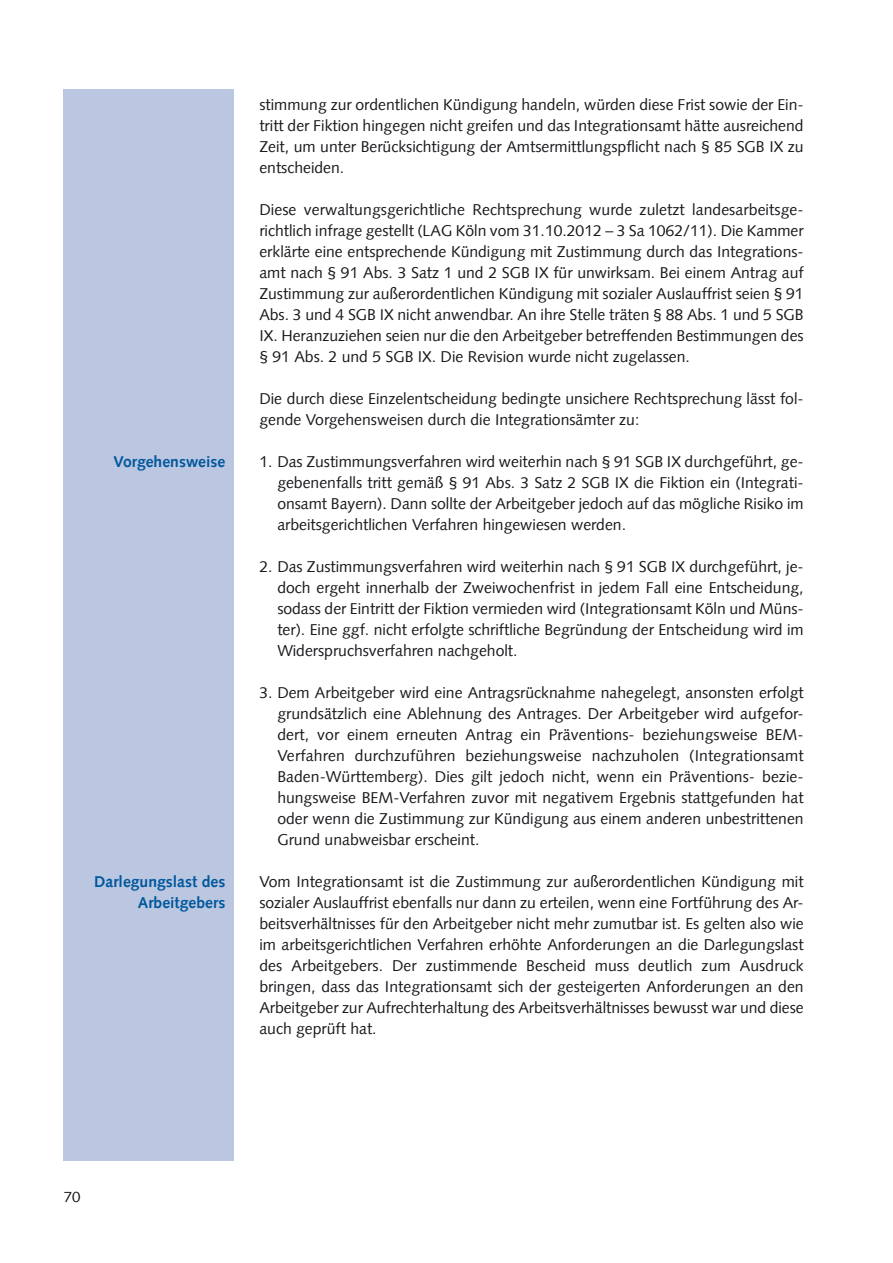
<style>
.page{position:relative;width:893px;height:1263px;background:#fff}
.page>*{position:absolute;margin:0;border:0;box-sizing:border-box;transform-origin:0 0}
.t1{font:15.75px/21px "Syntax Com";color:#1a171c;text-align:justify}
.t2{font:700 15.75px/21px "Syntax Com";color:#00589d;text-align:right}
.t3{font:15px "Syntax Com";color:#1a171c}
</style>
<div class="page">
<div style="left:64px;top:89px;width:170px;height:1072px;background:#bbc6e0"></div>
<p class="t2" style="left:113px;top:453px;width:113px">Vorgehensweise</p>
<p class="t2" style="left:94px;top:873px;width:133px">Darlegungslast des<br>Arbeitgebers</p>
<p class="t1" style="left:259px;top:96px;width:546px">stimmung zur ordentlichen Kündigung handeln, würden diese Frist sowie der Ein&shy;tritt der Fiktion hingegen nicht greifen und das Integrationsamt hätte ausreichend Zeit, um unter Berücksichtigung der Amtsermittlungspflicht nach § 85 SGB IX zu entscheiden.</p>
<p class="t1" style="left:259px;top:201px;width:546px">Diese verwaltungsgerichtliche Rechtsprechung wurde zuletzt landesarbeitsge&shy;richtlich infrage gestellt (LAG Köln vom 31.10.2012 – 3 Sa 1062/11). Die Kammer erklärte eine entsprechende Kündigung mit Zustimmung durch das Integrations&shy;amt nach § 91 Abs. 3 Satz 1 und 2 SGB IX für unwirksam. Bei einem Antrag auf Zustimmung zur außerordentlichen Kündigung mit sozialer Auslauffrist seien § 91<br>Abs. 3 und 4 SGB IX nicht anwendbar. An ihre Stelle träten § 88 Abs. 1 und 5 SGB IX. Heranzuziehen seien nur die den Arbeitgeber betreffenden Bestimmungen des § 91 Abs. 2 und 5 SGB IX. Die Revision wurde nicht zugelassen.</p>
<p class="t1" style="left:259px;top:390px;width:546px">Die durch diese Einzelentscheidung bedingte unsichere Rechtsprechung lässt fol&shy;gende Vorgehensweisen durch die Integrationsämter zu:</p>
<p class="t1" style="left:277px;top:453px;width:528px;text-indent:-18px">1. Das Zustimmungsverfahren wird weiterhin nach § 91 SGB IX durchgeführt, ge&shy;gebenenfalls tritt gemäß § 91 Abs. 3 Satz 2 SGB IX die Fiktion ein (Integrati&shy;onsamt Bayern). Dann sollte der Arbeitgeber jedoch auf das mögliche Risiko im arbeitsgerichtlichen Verfahren hingewiesen werden.</p>
<p class="t1" style="left:277px;top:558px;width:528px;text-indent:-18px">2. Das Zustimmungsverfahren wird weiterhin nach § 91 SGB IX durchgeführt, je&shy;doch ergeht innerhalb der Zweiwochenfrist in jedem Fall eine Entscheidung, sodass der Eintritt der Fiktion vermieden wird (Integrationsamt Köln und Müns&shy;ter). Eine ggf. nicht erfolgte schriftliche Begründung der Entscheidung wird im Widerspruchsverfahren nachgeholt.</p>
<p class="t1" style="left:277px;top:684px;width:528px;text-indent:-18px">3. Dem Arbeitgeber wird eine Antragsrücknahme nahegelegt, ansonsten erfolgt grundsätzlich eine Ablehnung des Antrages. Der Arbeitgeber wird aufgefor&shy;dert, vor einem erneuten Antrag ein Präventions- beziehungsweise BEM-Verfahren durchzuführen beziehungsweise nachzuholen (Integrationsamt Baden-Württemberg). Dies gilt jedoch nicht, wenn ein Präventions- bezie&shy;hungsweise BEM-Verfahren zuvor mit negativem Ergebnis stattgefunden hat oder wenn die Zustimmung zur Kündigung aus einem anderen unbestrittenen Grund unabweisbar erscheint.</p>
<p class="t1" style="left:259px;top:873px;width:546px">Vom Integrationsamt ist die Zustimmung zur außerordentlichen Kündigung mit sozialer Auslauffrist ebenfalls nur dann zu erteilen, wenn eine Fortführung des Ar&shy;beitsverhältnisses für den Arbeitgeber nicht mehr zumutbar ist. Es gelten also wie im arbeitsgerichtlichen Verfahren erhöhte Anforderungen an die Darlegungslast des Arbeitgebers. Der zustimmende Bescheid muss deutlich zum Ausdruck bringen, dass das Integrationsamt sich der gesteigerten Anforderungen an den Arbeitgeber zur Aufrechterhaltung des Arbeitsverhältnisses bewusst war und diese auch geprüft hat.</p>
<p class="t3" style="left:64px;top:1191px;width:18px">70</p>
</div>
